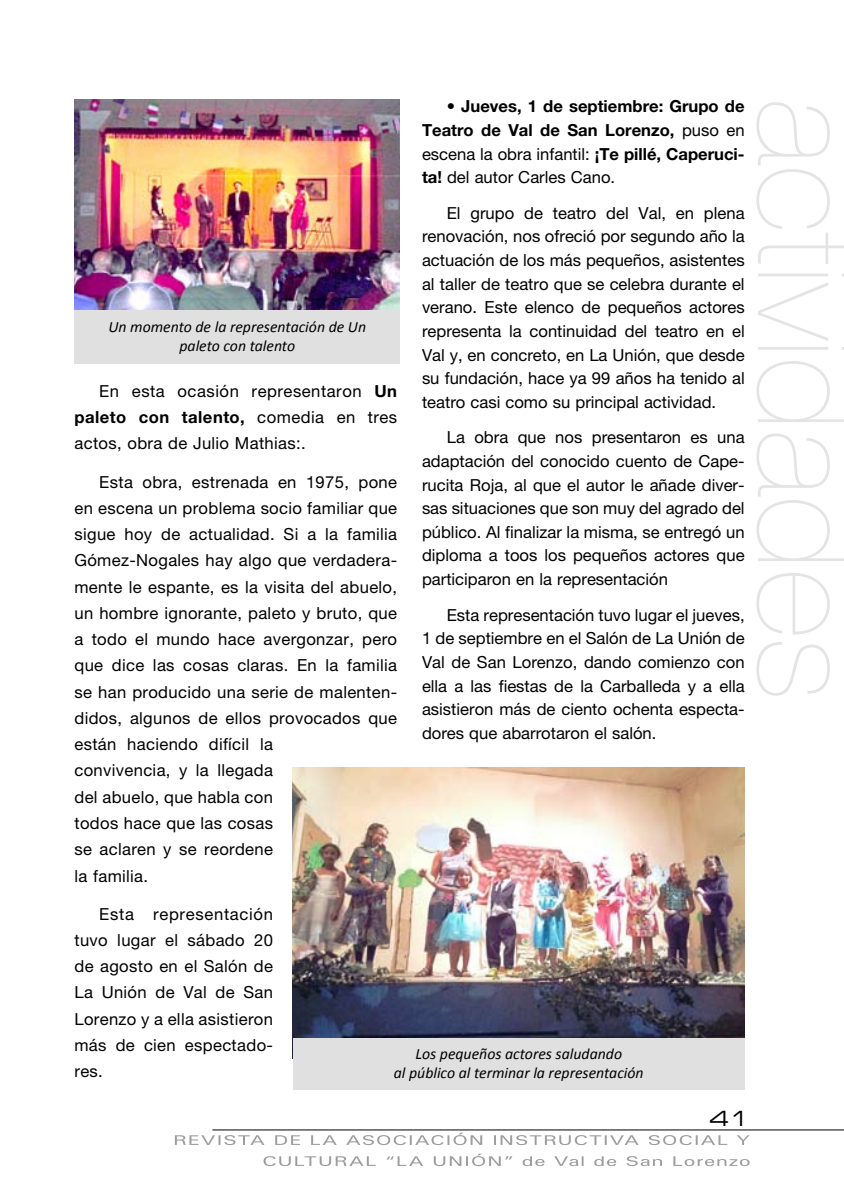
<style>
.page{position:relative;width:844px;height:1191px;background:#fff}
.page>*{position:absolute;margin:0;border:0;box-sizing:border-box;transform-origin:0 0}
.t1{font:200 136.5px "Helvetica Neue";color:#e3e4e5}
.t2{font:21px "Eurostile Extended Two";color:#000}
.t3{font:16.62px/26.2px "Helvetica Neue";letter-spacing:.02em;color:#000;text-align:justify}
.t4{font:700 16.62px/23.6px "Helvetica Neue";color:#000;text-align:justify}
.t5{font:italic 15.75px/18.9px "Calibri";color:#000;text-align:center}
.s1{font-weight:400}
.s2{font-weight:700}
</style>
<div class="page">
<svg style="left:175px;top:1132px;width:574px;height:13px"></svg>
<svg style="left:263px;top:1153px;width:486px;height:13px"></svg>
<hr style="left:212px;top:1129px;width:631px;height:1px;background:#000">
<img style="left:74px;top:99px;width:326px;height:211px">
<div style="left:74px;top:310px;width:326px;height:54px;background:#e0e0e0"></div>
<img style="left:293px;top:768px;width:451px;height:269px">
<div style="left:293px;top:1037px;width:451px;height:52px;background:#e0e0e0"></div>
<p class="t4" style="left:422px;top:94px;width:324px;text-indent:25px">• Jueves, 1 de septiembre: Grupo de Teatro de Val de San Lorenzo, <span class="s1">puso en escena la obra infantil:</span> ¡Te pillé, Caperuci&shy;ta! <span class="s1">del autor Carles Cano.</span></p>
<p class="t3" style="left:422px;top:201px;width:324px;line-height:23.6px;text-indent:25px">El grupo de teatro del Val, en plena renovación, nos ofreció por segundo año la actuación de los más pequeños, asistentes al taller de teatro que se celebra durante el verano. Este elenco de pequeños actores representa la continuidad del teatro en el Val y, en concreto, en La Unión, que desde su fundación, hace ya 99 años ha tenido al teatro casi como su principal actividad.</p>
<p class="t3" style="left:422px;top:425px;width:324px;line-height:23.6px;text-indent:25px">La obra que nos presentaron es una adaptación del conocido cuento de Cape&shy;rucita Roja, al que el autor le añade diver&shy;sas situaciones que son muy del agrado del público. Al finalizar la misma, se entregó un diploma a toos los pequeños actores que participaron en la representación</p>
<p class="t3" style="left:422px;top:602px;width:324px;line-height:23.6px;text-indent:25px">Esta representación tuvo lugar el jueves, 1 de septiembre en el Salón de La Unión de Val de San Lorenzo, dando comienzo con ella a las fiestas de la Carballeda y a ella asistieron más de ciento ochenta especta&shy;dores que abarrotaron el salón.</p>
<p class="t5" style="left:108px;top:317px;width:259px">Un momento de la representación de Un paleto con talento</p>
<p class="t3" style="left:74px;top:377px;width:324px;text-indent:25px">En esta ocasión representaron <span class="s2">Un paleto con talento,</span> comedia en tres actos, obra de Julio Mathias:.</p>
<p class="t3" style="left:74px;top:468px;width:324px;text-align:left;text-indent:25px">Esta obra, estrenada en 1975, pone en escena un problema socio familiar que sigue hoy de actualidad. Si a la familia<br>Gómez-Nogales hay algo que verdadera&shy;mente le espante, es la visita del abuelo, un hombre ignorante, paleto y bruto, que a todo el mundo hace avergonzar, pero que dice las cosas claras. En la familia se han producido una serie de malenten&shy;didos, algunos de ellos provocados que están haciendo difícil la<br>convivencia, y la llegada<br>del abuelo, que habla con<br>todos hace que las cosas<br>se aclaren y se reordene<br>la familia.</p>
<p class="t3" style="left:74px;top:900px;width:200px;text-indent:25px">Esta representación tuvo lugar el sábado 20 de agosto en el Salón de La Unión de Val de San Lorenzo y a ella asistieron más de cien espectado&shy;res.</p>
<p class="t5" style="left:394px;top:1044px;width:251px">Los pequeños actores saludando<br>al público al terminar la representación</p>
<p class="t2" style="left:709px;top:1103px;width:42px">41</p>
<h1 class="t1" style="left:884px;top:99px;width:603px;rotate:90deg">actividades</h1>
</div>
